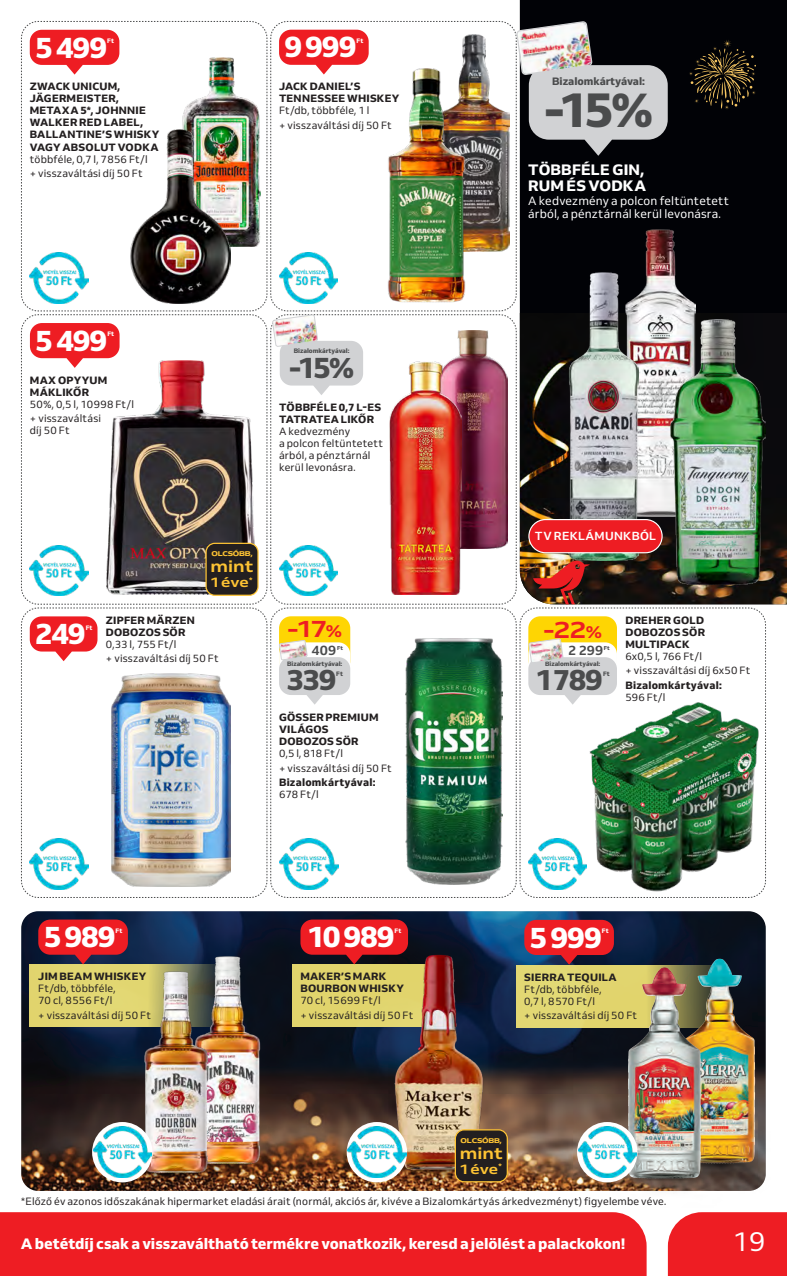
<style>
.page{position:relative;width:787px;height:1276px;background:#fff}
.page>*{position:absolute;margin:0;border:0;box-sizing:border-box;transform-origin:0 0}
.t1{font:800 48.75px "Venn";color:#4b4c4d}
.t2{font:800 29.25px "Venn";letter-spacing:-.04em;color:#fff}
.t3{font:800 29.25px "Venn";color:#4b4c4d}
.t4{font:800 28.95px "Venn";letter-spacing:-.055em;color:#4b4c4d}
.t5{font:27px "Venn";color:#fff}
.t6{font:700 23.4px "Venn Semi Ex";color:#ee1d23}
.t7{font:700 16.05px "Venn Semi Ex";color:#fec434}
.t8{font:800 15px/16.5px "Venn";color:#fff}
.t9{font:700 13.65px "Venn Semi Ex";color:#fec434}
.t10{font:700 13.35px "Venn";letter-spacing:.005em;color:#4b4c4d}
.t11{font:12px/13.5px "Venn";letter-spacing:.01em;color:#fff}
.t12{font:700 11.55px "Venn";letter-spacing:.03em;color:#fff}
.t13{font:800 10.65px "Venn";color:#4b4c4d}
.t14{font:10.5px/14.5px "Venn";letter-spacing:.015em;color:#231f20}
.t15{font:800 10.5px/12px "Venn";letter-spacing:.025em;color:#231f20}
.t16{font:6.75px "Venn Semi Ex X Bold";letter-spacing:-.03em;color:#fec434}
.t17{font:800 6.3px "Venn";color:#4b4c4d}
.t18{font:800 6.3px "Venn";letter-spacing:.015em;color:#fff}
.t19{font:800 5.55px "Venn";color:#4b4c4d}
.s1{font-size:17.1px}
</style>
<div class="page">
<div style="left:668px;top:1212px;width:119px;height:64px;background:#ee1d23"></div>
<div style="left:0;top:1212px;width:646px;height:64px;background:#ee1d23"></div>
<div style="left:520px;top:0;width:267px;height:314px;background:#010206"></div>
<img style="left:766px;top:314px;width:21px;height:290px">
<img style="left:21px;top:911px;width:744px;height:280px">
<div style="left:30px;top:964px;width:193px;height:63px;background:#e2d671"></div>
<div style="left:292px;top:964px;width:161px;height:63px;background:#e1d46c"></div>
<svg style="left:516px;top:964px;width:218px;height:63px;background:#cbc271"></svg>
<img style="left:219px;top:1125px;width:56px;height:64px">
<img style="left:193px;top:939px;width:71px;height:238px">
<img style="left:115px;top:1135px;width:104px;height:56px">
<img style="left:141px;top:967px;width:68px;height:209px">
<img style="left:381px;top:1173px;width:104px;height:18px">
<img style="left:392px;top:950px;width:94px;height:223px">
<img style="left:662px;top:1126px;width:104px;height:65px">
<img style="left:684px;top:959px;width:34px;height:170px">
<img style="left:609px;top:1137px;width:113px;height:54px">
<img style="left:628px;top:968px;width:33px;height:136px">
<svg style="left:300px;top:919px;width:108px;height:45px;background:#b91921"></svg>
<svg style="left:524px;top:920px;width:90px;height:44px;background:#bc212e"></svg>
<svg style="left:38px;top:919px;width:90px;height:45px;background:#b91e2a"></svg>
<svg style="left:577px;top:1122px;width:60px;height:60px"></svg>
<img style="left:578px;top:1127px;width:58px;height:50px">
<svg style="left:92px;top:1122px;width:60px;height:60px"></svg>
<img style="left:93px;top:1127px;width:58px;height:50px">
<svg style="left:347px;top:1122px;width:60px;height:60px"></svg>
<img style="left:347px;top:1127px;width:59px;height:50px">
<div style="left:455px;top:1130px;width:52px;height:51px;background:#231f20;border-radius:9px"></div>
<div style="left:455px;top:1129px;width:53px;height:53px;border:1px solid #fec434;border-radius:9px"></div>
<img style="left:21px;top:21px;width:745px;height:877px">
<img style="left:30px;top:838px;width:58px;height:51px">
<h2 class="t2" style="left:35px;top:29px;width:74px">5 499</h2>
<p class="t18" style="left:107px;top:37px;width:8px">Ft</p>
<h2 class="t2" style="left:284px;top:29px;width:74px">9 999</h2>
<p class="t18" style="left:356px;top:37px;width:8px">Ft</p>
<p class="t15" style="left:30px;top:80px;width:131px">ZWACK UNICUM,<br>JÄGERMEISTER,<br>METAXA 5*, JOHNNIE<br>WALKER RED LABEL,<br>BALLANTINE’S WHISKY<br>VAGY ABSOLUT VODKA</p>
<p class="t14" style="left:30px;top:151px;width:119px">többféle, 0,7 l, 7 856 Ft/l + visszaváltási díj 50 Ft</p>
<p class="t15" style="left:279px;top:80px;width:122px">JACK DANIEL’S<br>TENNESSEE WHISKEY</p>
<p class="t14" style="left:279px;top:103px;width:114px">Ft/db, többféle, 1 l<br>+ visszaváltási díj 50 Ft</p>
<h2 class="t2" style="left:35px;top:322px;width:74px">5 499</h2>
<p class="t18" style="left:107px;top:330px;width:8px">Ft</p>
<p class="t15" style="left:30px;top:374px;width:79px">MAX OPYYUM<br>MÁKLIKŐR</p>
<p class="t14" style="left:30px;top:396px;width:106px">50%, 0,5 l, 10 998 Ft/l + visszaváltási</p>
<p class="t14" style="left:30px;top:423px;width:41px">díj 50 Ft</p>
<p class="t17" style="left:294px;top:347px;width:57px">Bizalomkártyával:</p>
<h2 class="t3" style="left:289px;top:349px;width:67px">-15%</h2>
<p class="t15" style="left:279px;top:401px;width:103px">TÖBBFÉLE 0,7 L-ES<br>TATRATEA LIKŐR</p>
<p class="t14" style="left:279px;top:425px;width:105px;line-height:12px">A kedvezmény<br>a polcon feltüntetett árból, a pénztárnál kerül levonásra.</p>
<h2 class="t2" style="left:35px;top:615px;width:53px">249</h2>
<p class="t18" style="left:86px;top:623px;width:8px">Ft</p>
<p class="t16" style="left:211px;top:549px;width:43px">OLCSÓBB,</p>
<h3 class="t7" style="left:211px;top:556px;width:45px">mint</h3>
<h3 class="t9" style="left:210px;top:574px;width:44px">1 éve<sup>*</sup></h3>
<p class="t15" style="left:106px;top:614px;width:91px">ZIPFER MÄRZEN<br>DOBOZOS SÖR</p>
<p class="t14" style="left:106px;top:636px;width:114px">0,33 l, 755 Ft/l<br>+ visszaváltási díj 50 Ft</p>
<h3 class="t6" style="left:287px;top:614px;width:57px">-17<span class="s1">%</span></h3>
<p class="t10" style="left:311px;top:642px;width:26px">409</p>
<p class="t19" style="left:337px;top:645px;width:7px">Ft</p>
<p class="t17" style="left:287px;top:660px;width:57px">Bizalomkártyával:</p>
<h3 class="t4" style="left:286px;top:661px;width:52px">339</h3>
<p class="t17" style="left:336px;top:669px;width:8px">Ft</p>
<p class="t15" style="left:279px;top:711px;width:101px">GÖSSER PREMIUM<br>VILÁGOS<br>DOBOZOS SÖR</p>
<p class="t14" style="left:279px;top:746px;width:114px">0,5 l, 818 Ft/l<br>+ visszaváltási díj 50 Ft</p>
<p class="t15" style="left:279px;top:776px;width:98px">Bizalomkártyával:</p>
<p class="t14" style="left:279px;top:787px;width:41px">678 Ft/l</p>
<p class="t13" style="left:552px;top:75px;width:94px">Bizalomkártyával:</p>
<h1 class="t1" style="left:544px;top:79px;width:111px">-15%</h1>
<h3 class="t8" style="left:528px;top:161px;width:119px">TÖBBFÉLE GIN,<br>RUM ÉS VODKA</h3>
<p class="t11" style="left:528px;top:194px;width:202px">A kedvezmény a polcon feltüntetett árból, a pénztárnál kerül levonásra.</p>
<p class="t12" style="left:535px;top:529px;width:123px">TV REKLÁMUNKBÓL</p>
<h3 class="t6" style="left:543px;top:615px;width:61px">-22<span class="s1">%</span></h3>
<h3 class="t4" style="left:535px;top:661px;width:69px">1 789</h3>
<p class="t17" style="left:603px;top:669px;width:8px">Ft</p>
<p class="t10" style="left:568px;top:642px;width:37px">2 299</p>
<p class="t19" style="left:604px;top:645px;width:7px">Ft</p>
<p class="t17" style="left:545px;top:660px;width:57px">Bizalomkártyával:</p>
<p class="t15" style="left:625px;top:614px;width:81px;text-align:justify">DREHER GOLD DOBOZOS SÖR MULTIPACK</p>
<p class="t14" style="left:625px;top:649px;width:126px">6x0,5 l, 766 Ft/l<br>+ visszaváltási díj 6x50 Ft</p>
<p class="t15" style="left:625px;top:679px;width:98px">Bizalomkártyával:</p>
<p class="t14" style="left:625px;top:690px;width:41px">596 Ft/l</p>
<h2 class="t2" style="left:44px;top:918px;width:74px">5 989</h2>
<p class="t18" style="left:116px;top:926px;width:8px">Ft</p>
<p class="t15" style="left:38px;top:970px;width:110px">JIM BEAM WHISKEY</p>
<p class="t14" style="left:38px;top:982px;width:79px;line-height:12px">Ft/db, többféle,<br>70 cl, 8 556 Ft/l</p>
<p class="t14" style="left:38px;top:1007px;width:114px">+ visszaváltási díj 50 Ft</p>
<h2 class="t2" style="left:307px;top:918px;width:89px">10 989</h2>
<p class="t18" style="left:394px;top:926px;width:8px">Ft</p>
<h2 class="t2" style="left:529px;top:919px;width:74px">5 999</h2>
<p class="t18" style="left:601px;top:927px;width:8px">Ft</p>
<p class="t15" style="left:300px;top:970px;width:105px">MAKER’S MARK<br>BOURBON WHISKY</p>
<p class="t14" style="left:300px;top:993px;width:114px">70 cl, 15 699 Ft/l<br>+ visszaváltási díj 50 Ft</p>
<p class="t15" style="left:524px;top:970px;width:94px">SIERRA TEQUILA</p>
<p class="t14" style="left:524px;top:982px;width:79px;line-height:12px">Ft/db, többféle,<br>0,7 l, 8 570 Ft/l</p>
<p class="t14" style="left:524px;top:1008px;width:114px">+ visszaváltási díj 50 Ft</p>
<p class="t16" style="left:460px;top:1136px;width:43px">OLCSÓBB,</p>
<h3 class="t7" style="left:460px;top:1143px;width:45px">mint</h3>
<h3 class="t9" style="left:459px;top:1160px;width:44px">1 éve<sup>*</sup></h3>
<p class="t14" style="left:21px;top:1194px;width:646px">*Előző év azonos időszakának hipermarket eladási árait (normál, akciós ár, kivéve a Bizalomkártyás árkedvezményt) figyelembe véve.</p>
<h3 class="t8" style="left:21px;top:1235px;width:606px">A betétdíj csak a visszaváltható termékre vonatkozik, keresd a jelölést a palackokon!</h3>
<h3 class="t5" style="left:732px;top:1225px;width:35px">19</h3>
</div>
